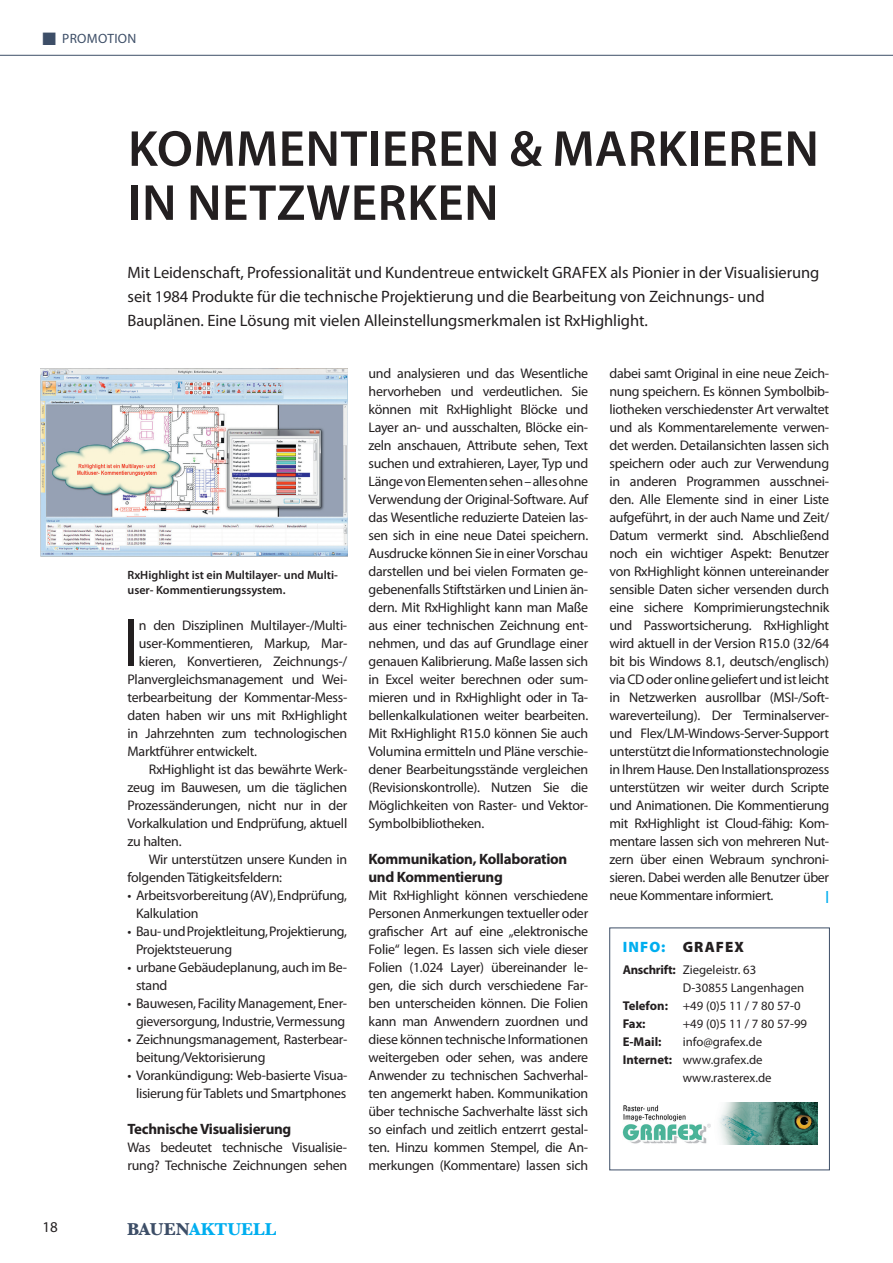
<style>
.page{position:relative;width:893px;height:1263px;background:#fff}
.page>*{position:absolute;margin:0;border:0;box-sizing:border-box;transform-origin:0 0}
.t1{font:68.7px "Myriad Pro";color:#231f20}
.t2{font:600 51px/54px "Myriad Pro";letter-spacing:.01em;color:#231f20}
.t3{font:700 18px "Baskerville";color:#00aeef}
.t4{font:16.5px/24px "Myriad Pro";letter-spacing:-.005em;color:#231f20}
.t5{font:700 15px/18px "Myriad Pro";letter-spacing:-.02em;color:#231f20}
.t6{font:900 15px "Myriad Pro";letter-spacing:.07em;color:#231f20}
.t7{font:15px "Myriad Pro";color:#231f20}
.t8{font:13.95px/18px "Myriad Pro";letter-spacing:-.02em;color:#231f20}
.t9{font:13.5px "Myriad Pro";letter-spacing:.025em;color:#3d4e67}
.t10{font:12.75px "Myriad Pro";color:#231f20}
.t11{font:700 12.75px "Myriad Pro";color:#231f20}
.t12{font:600 12px/14.4px "Myriad Pro";color:#231f20}
.t13{font:900 12px "Myriad Pro";color:#00aeef}
.s1{color:#3d4e67}
.s2{color:#00aeef}
.s3{font-weight:700}
</style>
<div class="page">
<hr style="left:0;top:55px;width:893px;height:1px;background:#3d4e67">
<img style="left:40px;top:369px;width:307px;height:188px">
<div style="left:609px;top:928px;width:221px;height:242px;border:1px solid #3d4e67"></div>
<img style="left:622px;top:1102px;width:195px;height:42px">
<p class="t9" style="left:43px;top:31px;width:95px">■ promotion</p>
<h2 class="t2" style="left:128px;top:120px;width:692px">Komm entieren &amp; markieren in netzwerken</h2>
<p class="t4" style="left:128px;top:260px;width:693px">Mit Leidenschaft, Professionalität und Kundentreue entwickelt GRAFEX als Pionier in der Visualisierung seit 1984 Produkte für die technische Projektierung und die Bearbeitung von Zeichnungs- und<br>Bauplänen. Eine Lösung mit vielen Alleinstellungsmerkmalen ist RxHighlight.</p>
<p class="t12" style="left:128px;top:568px;width:212px">RxHighlight ist ein Multilayer- und Multi&shy;user- Kommentierungssystem.</p>
<h1 class="t1" style="left:122px;top:601px;width:7px">I</h1>
<p class="t8" style="left:139px;top:616px;width:210px">n den Disziplinen Multilayer-/Multi-</p>
<p class="t8" style="left:139px;top:634px;width:210px">user-Kommentieren, Markup, Mar-</p>
<p class="t8" style="left:139px;top:652px;width:210px">kieren, Konvertieren, Zeichnungs-/</p>
<p class="t8" style="left:128px;top:670px;width:221px">Planvergleichsmanagement und Wei-</p>
<p class="t8" style="left:128px;top:688px;width:221px">terbearbeitung der Kommentar-Mess-</p>
<p class="t8" style="left:128px;top:706px;width:221px">daten haben wir uns mit RxHighlight</p>
<p class="t8" style="left:128px;top:724px;width:221px">in Jahrzehnten zum technologischen</p>
<p class="t8" style="left:128px;top:742px;width:131px">Marktführer entwickelt.</p>
<p class="t8" style="left:149px;top:760px;width:200px">RxHighlight ist das bewährte Werk-</p>
<p class="t8" style="left:128px;top:778px;width:221px">zeug im Bauwesen, um die täglichen</p>
<p class="t8" style="left:128px;top:796px;width:221px">Prozessänderungen, nicht nur in der</p>
<p class="t8" style="left:128px;top:814px;width:221px">Vorkalkulation und Endprüfung, aktuell</p>
<p class="t8" style="left:128px;top:832px;width:56px">zu halten.</p>
<p class="t8" style="left:149px;top:850px;width:200px">Wir unterstützen unsere Kunden in</p>
<p class="t8" style="left:128px;top:868px;width:156px">folgenden Tätigkeitsfeldern:</p>
<p class="t8" style="left:136px;top:886px;width:213px;text-indent:-8px">• Arbeitsvorbereitung (AV), Endprüfung,<br>Kalkulation</p>
<p class="t8" style="left:136px;top:922px;width:213px;text-indent:-8px">• Bau- und Projektleitung, Projektierung,<br>Projektsteuerung</p>
<p class="t8" style="left:136px;top:958px;width:213px;text-indent:-8px">• urbane Gebäudeplanung, auch im Be&shy;stand</p>
<p class="t8" style="left:128px;top:994px;width:221px;text-align:center">• Bauwesen, Facility Management, Ener&shy;gieversorgung, I ndustrie, Vermessung</p>
<p class="t8" style="left:136px;top:1030px;width:213px;text-indent:-8px">• Zeichnungsmanagement, Rasterbear&shy;beitung/Vektorisierung</p>
<p class="t8" style="left:128px;top:1066px;width:221px;text-align:center">• Vorankündigung: Web-basierte Visua&shy;lisierung für Tablets und Smartphones</p>
<p class="t5" style="left:128px;top:1119px;width:165px">Technische Visualisierung</p>
<p class="t8" style="left:128px;top:1138px;width:221px">Was bedeutet technische Visualisie&shy;rung? Technische Zeichnungen sehen</p>
<p class="t7" style="left:43px;top:1217px;width:17px">18</p>
<p class="t3" style="left:127px;top:1218px;width:151px"><span class="s1">BAUEN</span>AKTUELL</p>
<p class="t8" style="left:369px;top:364px;width:221px;text-align:justify">und analysieren und das Wesentliche hervorheben und verdeutlichen. Sie können mit RxHighlight Blöcke und Layer an- und ausschalten, Blöcke ein&shy;zeln anschauen, Attribute sehen, Text suchen und extrahieren, Layer, Typ und Länge von Elementen sehen – alles ohne Verwendung der Original-Software. Auf das Wesentliche reduzierte Dateien las&shy;sen sich in eine neue Datei speichern.<br>Ausdrucke können Sie in einer Vorschau darstellen und bei vielen Formaten ge&shy;gebenenfalls Stiftstärken und Linien än&shy;dern. Mit RxHighlight kann man Maße aus einer technischen Zeichnung ent&shy;nehmen, und das auf Grundlage einer genauen Kalibrierung. Maße lassen sich in Excel weiter berechnen oder sum&shy;mieren und in RxHighlight oder in Ta&shy;bellenkalkulationen weiter bearbeiten.<br>Mit RxHighlight R15.0 können Sie auch Volumina ermitteln und Pläne verschie&shy;dener Bearbeitungsstände vergleichen (Revisionskontrolle). Nutzen Sie die Möglichkeiten von Raster- und Vektor-Symbolbibliotheken.</p>
<p class="t5" style="left:369px;top:849px;width:200px">Kommunikation, Kollaboration und Kommentierung</p>
<p class="t8" style="left:369px;top:886px;width:221px;text-align:justify">Mit RxHighlight können verschiedene Personen Anmerkungen textueller oder grafischer Art auf eine „elektronische Folie“ legen. Es lassen sich viele dieser Folien (1.024 Layer) übereinander le&shy;gen, die sich durch verschiedene Far&shy;ben unterscheiden können. Die Folien kann man Anwendern zuordnen und diese können technische I nformationen weitergeben oder sehen, was andere Anwender zu technischen Sachverhal&shy;ten angemerkt haben. Kommunikation über technische Sachverhalte lässt sich so einfach und zeitlich entzerrt gestal&shy;ten. Hinzu kommen Stempel, die An&shy;merkungen (Kommentare) lassen sich</p>
<p class="t8" style="left:609px;top:364px;width:221px;text-align:justify">dabei samt Original in eine neue Zeich&shy;nung speichern. Es können Symbolbib&shy;liotheken verschiedenster Art verwaltet und als Kommentarelemente verwen&shy;det werden. Detailansichten lassen sich speichern oder auch zur Verwendung in anderen Programmen ausschnei&shy;den. Alle Elemente sind in einer Liste aufgeführt, in der auch Name und Zeit/ Datum vermerkt sind. Abschließend noch ein wichtiger Aspekt: Benutzer von -RxHighlight können untereinander sensible Daten sicher versenden durch eine sichere Komprimierungstechnik und Passwortsicherung. RxHighlight wird aktuell in der Version R15.0 (32/64 bit bis Windows 8.1, deutsch/englisch) via CD oder online geliefert und ist leicht in Netzwerken ausrollbar (MSI-/Soft&shy;wareverteilung). Der Terminalserver&shy;und Flex/LM-Windows-Server-Support unterstützt die I nformationstechnologie in I hrem Hause. Den I nstallationsprozess unterstützen wir weiter durch Scripte und Animationen. Die Kommentierung mit RxHighlight ist Cloud-fähig: Kom&shy;mentare lassen sich von mehreren Nut&shy;zern über einen Webraum synchroni&shy;sieren. Dabei werden alle Benutzer über neue Kommentare informiert.</p>
<p class="t13" style="left:826px;top:888px;width:5px">|</p>
<p class="t6" style="left:623px;top:937px;width:123px"><span class="s2">Info:</span> GRAFEX</p>
<p class="t10" style="left:623px;top:962px;width:135px"><span class="s3">Anschrift:</span> Ziegeleistr. 63</p>
<p class="t10" style="left:683px;top:980px;width:123px">D-30855 Langenhagen</p>
<p class="t10" style="left:623px;top:998px;width:179px"><span class="s3">Telefon:</span> +49 (0)5 11 / 7 80 57-0</p>
<p class="t11" style="left:623px;top:1016px;width:24px">Fax:</p>
<p class="t10" style="left:683px;top:1016px;width:126px">+49 (0)5 11 / 7 80 57-99</p>
<p class="t11" style="left:623px;top:1034px;width:40px">E-Mail:</p>
<p class="t10" style="left:683px;top:1034px;width:81px">info@grafex.de</p>
<p class="t10" style="left:623px;top:1052px;width:141px"><span class="s3">Internet:</span> www.grafex.de</p>
<p class="t10" style="left:683px;top:1070px;width:90px">www.rasterex.de</p>
</div>
